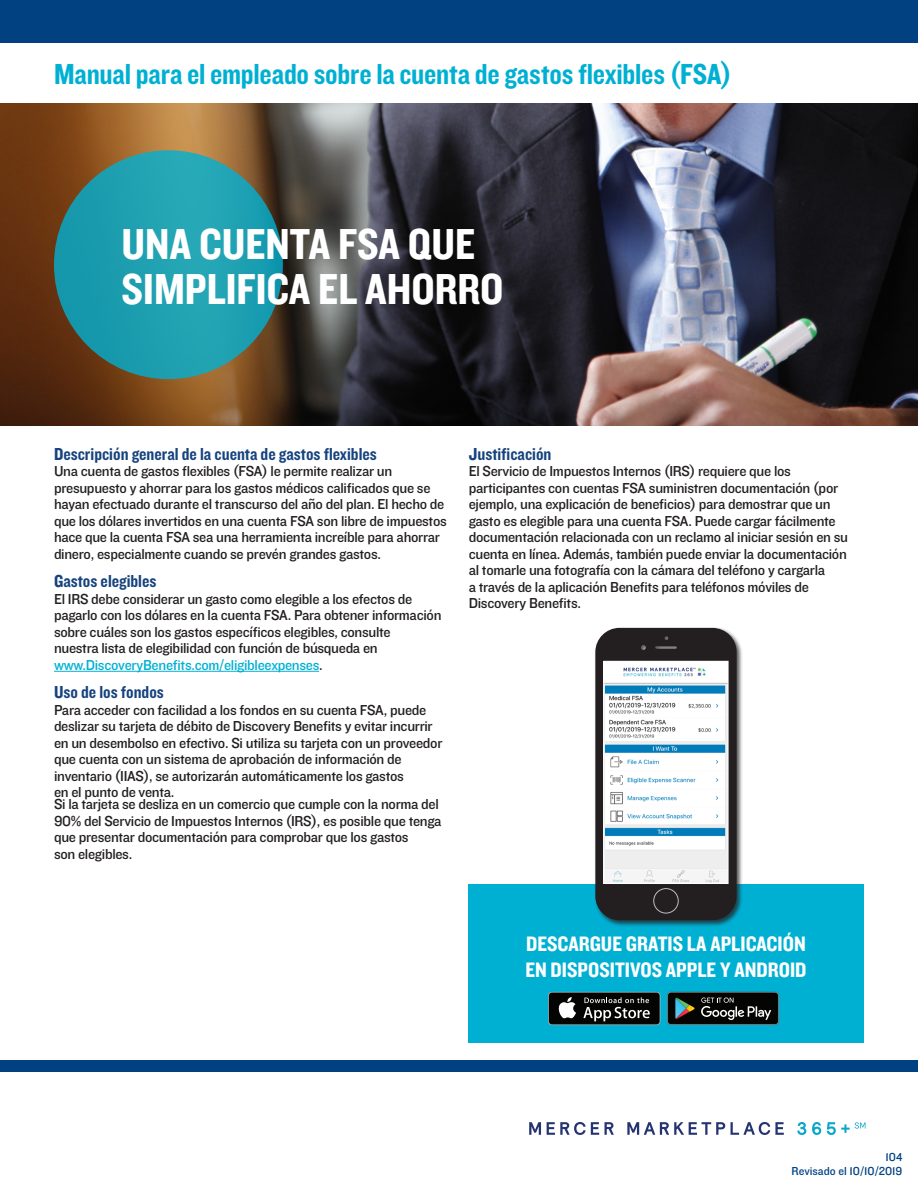
<style>
.page{position:relative;width:918px;height:1188px;background:#fff}
.page>*{position:absolute;margin:0;border:0;box-sizing:border-box;transform-origin:0 0}
.t1{font:45px/45px "Knockout 50 Welterweight";color:#fff}
.t2{font:30px "Knockout 50 Welterweight";letter-spacing:-.01em;color:#00b0d3}
.t3{font:21.75px "Knockout 50 Welterweight";color:#fff}
.t4{font:18px "Knockout 50 Welterweight";color:#16437e}
.t5{font:15px/16.5px "Knockout 31 Junior Middlewt";letter-spacing:-.02em;color:#231f20}
.t6{font:12px "Knockout 31 Junior Middlewt";color:#014181}
.s1{color:#00b0d3}
</style>
<div class="page">
<img style="left:0;top:104px;width:918px;height:322px">
<div style="left:0;top:1060px;width:917px;height:12px;background:#014181"></div>
<div style="left:0;top:0;width:918px;height:43px;background:#014181"></div>
<div style="left:54px;top:150px;width:229px;height:229px;background:#1fa0b1;border-radius:50%"></div>
<svg style="left:529px;top:1122px;width:12px;height:13px"></svg>
<svg style="left:547px;top:1122px;width:52px;height:13px"></svg>
<svg style="left:605px;top:1122px;width:9px;height:13px"></svg>
<svg style="left:627px;top:1122px;width:98px;height:13px"></svg>
<svg style="left:731px;top:1122px;width:53px;height:13px"></svg>
<svg style="left:797px;top:1122px;width:9px;height:13px"></svg>
<svg style="left:812px;top:1122px;width:9px;height:13px"></svg>
<svg style="left:827px;top:1122px;width:38px;height:13px"></svg>
<hr style="left:54px;top:671px;width:265px;height:1px;background:#00b0d3">
<div style="left:468px;top:884px;width:396px;height:159px;background:#00b0d3"></div>
<div style="left:548px;top:992px;width:112px;height:33px;background:#878f93;border-radius:4px"></div>
<div style="left:549px;top:993px;width:111px;height:31px;background:#040503;border-radius:3px"></div>
<svg style="left:558px;top:997px;width:18px;height:21px"></svg>
<svg style="left:583px;top:997px;width:67px;height:24px"></svg>
<svg style="left:667px;top:992px;width:112px;height:33px;background:#292d2b"></svg>
<div style="left:594px;top:627px;width:150px;height:300px;background:#231f20;opacity:.75"></div>
<svg style="left:595px;top:628px;width:142px;height:292px;background:#313031"></svg>
<img style="left:606px;top:663px;width:120px;height:219px">
<div style="left:604px;top:661px;width:124px;height:223px;border:1px solid #fff"></div>
<div style="left:654px;top:889px;width:24px;height:24px;background:#231f20;border-radius:50%"></div>
<div style="left:653px;top:888px;width:26px;height:25px;border:1px solid #bcbdc0;border-radius:50%"></div>
<h2 class="t2" style="left:54px;top:54px;width:680px">Manual para el empleado sobre la cuenta de gastos flexibles (FSA)</h2>
<h1 class="t1" style="left:122px;top:220px;width:384px">UNA CUENTA FSA QUE<br>SIMPLIFICA EL AHORRO</h1>
<p class="t4" style="left:54px;top:442px;width:324px">Descripción general de la cuenta de gastos flexibles</p>
<p class="t5" style="left:54px;top:462px;width:394px">Una cuenta de gastos flexibles (FSA) le permite realizar un presupuesto y ahorrar para los gastos médicos calificados que se hayan efectuado durante el transcurso del año del plan. El hecho de que los dólares invertidos en una cuenta FSA son libre de impuestos hace que la cuenta FSA sea una herramienta increíble para ahorrar dinero, especialmente cuando se prevén grandes gastos.</p>
<p class="t4" style="left:54px;top:569px;width:104px">Gastos elegibles</p>
<p class="t5" style="left:54px;top:590px;width:389px">El IRS debe considerar un gasto como elegible a los efectos de pagarlo con los dólares en la cuenta FSA. Para obtener información sobre cuáles son los gastos específicos elegibles, consulte<br>nuestra lista de elegibilidad con función de búsqueda en <span class="s1">www.DiscoveryBenefits.com/eligibleexpenses</span>.</p>
<p class="t4" style="left:54px;top:680px;width:111px">Uso de los fondos</p>
<p class="t5" style="left:54px;top:701px;width:390px">Para acceder con facilidad a los fondos en su cuenta FSA, puede deslizar su tarjeta de débito de Discovery Benefits y evitar incurrir en un desembolso en efectivo. Si utiliza su tarjeta con un proveedor que cuenta con un sistema de aprobación de información de inventario (IIAS), se autorizarán automáticamente los gastos<br>en el punto de venta.</p>
<p class="t5" style="left:54px;top:795px;width:389px">Si la tarjeta se desliza en un comercio que cumple con la norma del 90% del Servicio de Impuestos Internos (IRS), es posible que tenga que presentar documentación para comprobar que los gastos<br>son elegibles.</p>
<p class="t4" style="left:469px;top:442px;width:84px">Justificación</p>
<p class="t5" style="left:469px;top:462px;width:381px">El Servicio de Impuestos Internos (IRS) requiere que los participantes con cuentas FSA suministren documentación (por ejemplo, una explicación de beneficios) para demostrar que un gasto es elegible para una cuenta FSA. Puede cargar fácilmente documentación relacionada con un reclamo al iniciar sesión en su cuenta en línea. Además, también puede enviar la documentación al tomarle una fotografía con la cámara del teléfono y cargarla<br>a través de la aplicación Benefits para teléfonos móviles de Discovery Benefits.</p>
<p class="t3" style="left:526px;top:929px;width:281px">DESCARGUE GRATIS LA APLICACIÓN</p>
<p class="t3" style="left:525px;top:955px;width:283px">EN DISPOSITIVOS APPLE Y ANDROID</p>
<p class="t6" style="left:886px;top:1149px;width:18px">104</p>
<p class="t6" style="left:791px;top:1163px;width:112px">Revisado el 10/10/2019</p>
</div>
